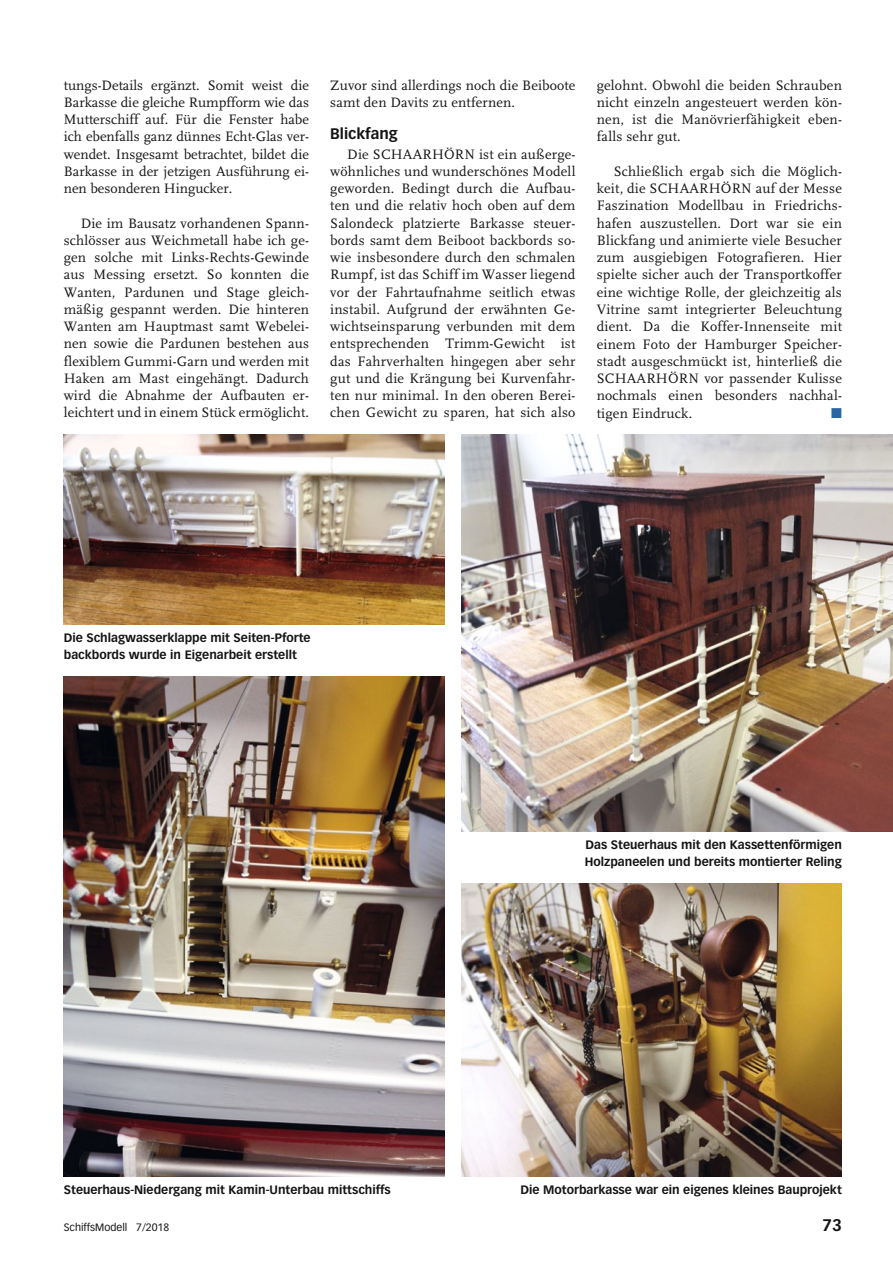
<style>
.page{position:relative;width:893px;height:1263px;background:#fff}
.page>*{position:absolute;margin:0;border:0;box-sizing:border-box;transform-origin:0 0}
.t1{font:700 16.5px "Vectora LT Std";color:#131413}
.t2{font:700 15px "Vectora LT Std";color:#131413}
.t3{font:14.25px/17.2px "FF Scala";letter-spacing:.01em;color:#131413;text-align:justify}
.t4{font:14.25px "Zapf Dingbats Std";color:#2a66a4}
.t5{font:700 12px/17.2px "Vectora LT Std";color:#131413}
.t6{font:10.5px "Vectora LT Std";color:#131413}
</style>
<div class="page">
<img style="left:64px;top:435px;width:380px;height:189px">
<img style="left:461px;top:435px;width:432px;height:396px">
<img style="left:64px;top:676px;width:380px;height:500px">
<img style="left:461px;top:883px;width:381px;height:293px">
<p class="t3" style="left:64px;top:77px;width:247px">tungs-Details ergänzt. Somit weist die Barkasse die gleiche Rumpfform wie das Mutterschiff auf. Für die Fenster habe ich ebenfalls ganz dünnes Echt-Glas ver&shy;wendet. Insgesamt betrachtet, bildet die Barkasse in der jetzigen Ausführung ei&shy;nen besonderen Hingucker.</p>
<p class="t3" style="left:64px;top:215px;width:247px;text-indent:17px">Die im Bausatz vorhandenen Spann&shy;schlösser aus Weichmetall habe ich ge&shy;gen solche mit Links-Rechts-Gewinde aus Messing ersetzt. So konnten die Wanten, Pardunen und Stage gleich&shy;mäßig gespannt werden. Die hinteren Wanten am Hauptmast samt Webelei&shy;nen sowie die Pardunen bestehen aus flexiblem Gummi-Garn und werden mit Haken am Mast eingehängt. Dadurch wird die Abnahme der Aufbauten er&shy;leichtert und in einem Stück ermöglicht.</p>
<p class="t3" style="left:330px;top:77px;width:247px">Zuvor sind allerdings noch die Beiboote samt den Davits zu entfernen.</p>
<p class="t2" style="left:330px;top:125px;width:69px">Blickfang</p>
<p class="t3" style="left:330px;top:146px;width:247px;text-indent:17px">Die SCHAARHÖRN ist ein außerge&shy;wöhnliches und wunderschönes Modell geworden. Bedingt durch die Aufbau&shy;ten und die relativ hoch oben auf dem Salondeck platzierte Barkasse steuer&shy;bords samt dem Beiboot backbords so&shy;wie insbesondere durch den schmalen Rumpf, ist das Schiff im Wasser liegend vor der Fahrtaufnahme seitlich etwas instabil. Aufgrund der erwähnten Ge&shy;wichtseinsparung verbunden mit dem entsprechenden Trimm-Gewicht ist das Fahrverhalten hingegen aber sehr gut und die Krängung bei Kurvenfahr&shy;ten nur minimal. In den oberen Berei&shy;chen Gewicht zu sparen, hat sich also</p>
<p class="t3" style="left:597px;top:77px;width:247px">gelohnt. Obwohl die beiden Schrauben nicht einzeln angesteuert werden kön&shy;nen, ist die Manövrierfähigkeit eben&shy;falls sehr gut.</p>
<p class="t3" style="left:597px;top:163px;width:247px;text-indent:17px">Schließlich ergab sich die Möglich&shy;keit, die SCHAARHÖRN auf der Messe Faszination Modellbau in Friedrichs&shy;hafen auszustellen. Dort war sie ein Blickfang und animierte viele Besucher zum ausgiebigen Fotografieren. Hier spielte sicher auch der Transportkoffer eine wichtige Rolle, der gleichzeitig als Vitrine samt integrierter Beleuchtung dient. Da die Koffer-Innenseite mit einem Foto der Hamburger Speicher&shy;stadt ausgeschmückt ist, hinterließ die SCHAARHÖRN vor passender Kulisse nochmals einen besonders nachhal&shy;tigen Eindruck.</p>
<p class="t4" style="left:831px;top:406px;width:12px">■</p>
<p class="t5" style="left:64px;top:629px;width:248px">Die Schlagwasserklappe mit Seiten-Pforte backbords wurde in Eigenarbeit erstellt</p>
<p class="t5" style="left:585px;top:836px;width:259px">Das Steuerhaus mit den Kassettenförmigen<br>Holzpaneelen und bereits montierter Reling</p>
<p class="t5" style="left:64px;top:1181px;width:329px">Steuerhaus-Niedergang mit Kamin-Unterbau mittschiffs</p>
<p class="t5" style="left:521px;top:1181px;width:323px">Die Motorbarkasse war ein eigenes kleines Bauprojekt</p>
<p class="t6" style="left:64px;top:1221px;width:107px">SchiffsModell 7/2018</p>
<p class="t1" style="left:822px;top:1215px;width:21px">73</p>
</div>
